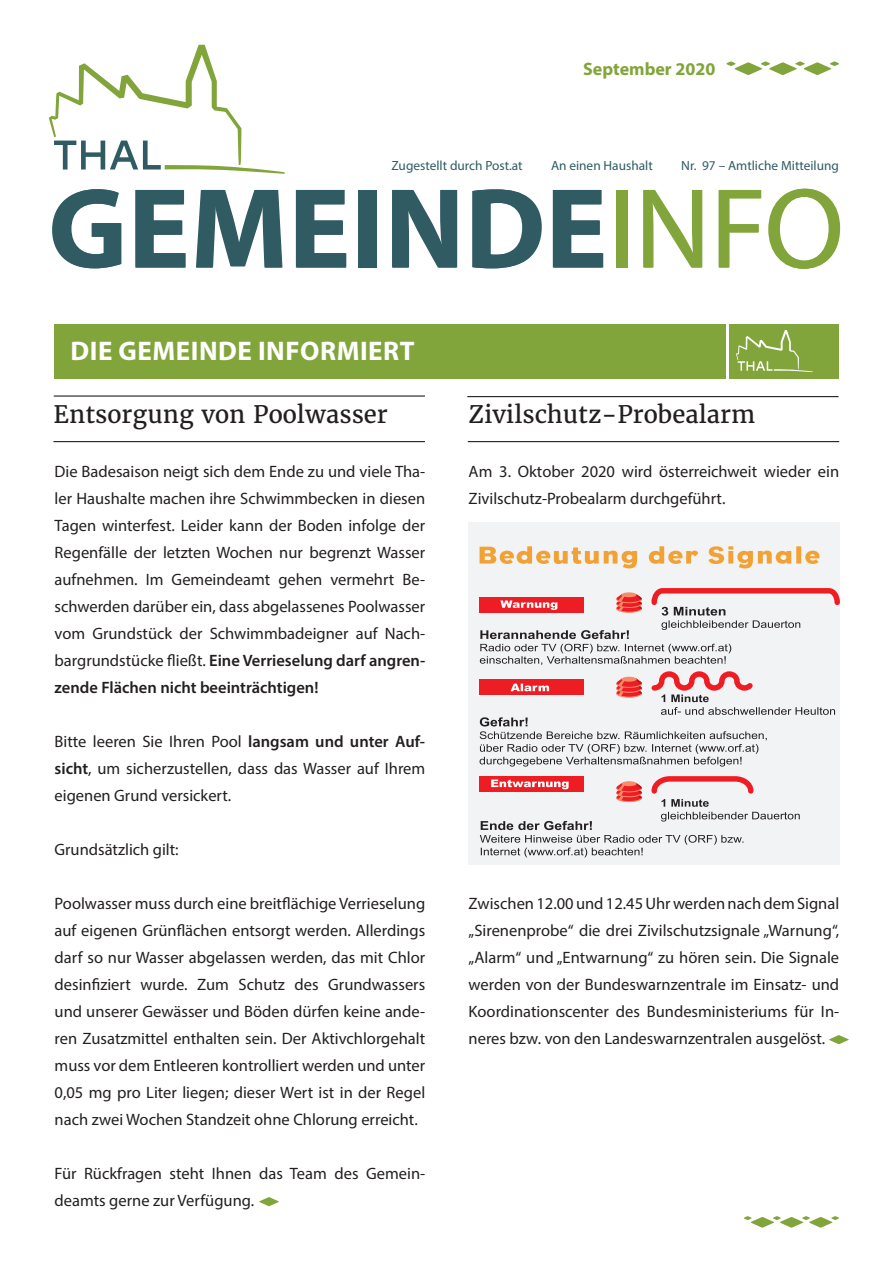
<style>
.page{position:relative;width:893px;height:1263px;background:#fff}
.page>*{position:absolute;margin:0;border:0;box-sizing:border-box;transform-origin:0 0}
.t1{font:700 115.05px "Myriad Pro";letter-spacing:.005em;color:#305b63}
.t2{font:700 27px "Myriad Pro";letter-spacing:.02em;color:#fff}
.t3{font:24px "Merriweather";color:#231f20}
.t4{font:700 18px "Myriad Pro";color:#82a53b}
.t5{font:16.5px/27px "Myriad Pro";color:#231f20;text-align:justify}
.t6{font:13.35px "Myriad Pro";color:#305b63}
.s1{font-weight:400;color:#82a53b}
.s2{font-weight:600}
</style>
<div class="page">
<svg style="left:744px;top:1216px;width:95px;height:11px"></svg>
<svg style="left:49px;top:45px;width:236px;height:129px"></svg>
<svg style="left:726px;top:62px;width:113px;height:13px"></svg>
<div style="left:54px;top:324px;width:672px;height:54px;background:#82a53b"></div>
<div style="left:729px;top:324px;width:110px;height:54px;background:#82a53b"></div>
<svg style="left:736px;top:330px;width:77px;height:42px"></svg>
<hr style="left:54px;top:395px;width:371px;height:2px;background:#231f20">
<hr style="left:53px;top:441px;width:372px;height:1px;background:#231f20">
<svg style="left:259px;top:1197px;width:20px;height:9px"></svg>
<hr style="left:467px;top:396px;width:371px;height:1px;background:#231f20">
<hr style="left:468px;top:441px;width:371px;height:1px;background:#231f20">
<div style="left:469px;top:522px;width:371px;height:342px;background:#f2f3f4"></div>
<svg style="left:479px;top:588px;width:361px;height:178px"></svg>
<svg style="left:480px;top:776px;width:320px;height:81px"></svg>
<svg style="left:480px;top:546px;width:339px;height:22px"></svg>
<svg style="left:829px;top:1035px;width:20px;height:9px"></svg>
<p class="t4" style="left:583px;top:57px;width:134px">September 2020</p>
<p class="t6" style="left:391px;top:157px;width:133px">Zugestellt durch Post.at</p>
<p class="t6" style="left:551px;top:157px;width:103px">An einen Haushalt</p>
<p class="t6" style="left:681px;top:157px;width:159px">Nr. 97 – Amtliche Mitteilung</p>
<h1 class="t1" style="left:48px;top:154px;width:798px">GEMEINDE<span class="s1">INFO</span></h1>
<h2 class="t2" style="left:71px;top:333px;width:345px">DIE GEMEINDE INFORMIERT</h2>
<h2 class="t2" style="left:257px;top:333px;width:178px">THAL SUCH ...</h2>
<h3 class="t3" style="left:53px;top:399px;width:336px">Entsorgung von Poolwasser</h3>
<p class="t5" style="left:55px;top:458px;width:372px">Die Badesaison neigt sich dem Ende zu und viele Tha&shy;ler Haushalte machen ihre Schwimmbecken in diesen Tagen winterfest. Leider kann der Boden infolge der Regenfälle der letzten Wochen nur begrenzt Wasser aufnehmen. Im Gemeindeamt gehen vermehrt Be&shy;schwerden darüber ein, dass abgelassenes Poolwasser vom Grundstück der Schwimmbadeigner auf Nach&shy;bargrundstücke fließt. <span class="s2">Eine Verrieselung darf angren&shy;zende Flächen nicht beeinträchtigen!</span></p>
<p class="t5" style="left:55px;top:728px;width:372px">Bitte leeren Sie Ihren Pool <span class="s2">langsam und unter Auf&shy;sicht</span>, um sicherzustellen, dass das Wasser auf Ihrem eigenen Grund versickert.</p>
<p class="t5" style="left:55px;top:836px;width:126px">Grundsätzlich gilt:</p>
<p class="t5" style="left:55px;top:890px;width:372px">Poolwasser muss durch eine breitflächige Verrieselung auf eigenen Grünflächen entsorgt werden. Allerdings darf so nur Wasser abgelassen werden, das mit Chlor desinfiziert wurde. Zum Schutz des Grundwassers und unserer Gewässer und Böden dürfen keine ande&shy;ren Zusatzmittel enthalten sein. Der Aktivchlorgehalt muss vor dem Entleeren kontrolliert werden und unter 0,05 mg pro Liter liegen; dieser Wert ist in der Regel nach zwei Wochen Standzeit ohne Chlorung erreicht.</p>
<p class="t5" style="left:55px;top:1160px;width:372px">Für Rückfragen steht Ihnen das Team des Gemein&shy;deamts gerne zur Verfügung.</p>
<h3 class="t3" style="left:469px;top:399px;width:288px">Zivilschutz-Probealarm</h3>
<p class="t5" style="left:469px;top:458px;width:372px">Am 3. Oktober 2020 wird österreichweit wieder ein<br>Zivilschutz-Probealarm durchgeführt.</p>
<p class="t5" style="left:469px;top:890px;width:372px">Zwischen 12.00 und 12.45 Uhr werden nach dem Signal „Sirenenprobe“ die drei Zivilschutzsignale „Warnung“, „Alarm“ und „Entwarnung“ zu hören sein. Die Signale werden von der Bundeswarnzentrale im Einsatz- und Koordinationscenter des Bundesministeriums für In&shy;neres bzw. von den Landeswarnzentralen ausgelöst.</p>
</div>
